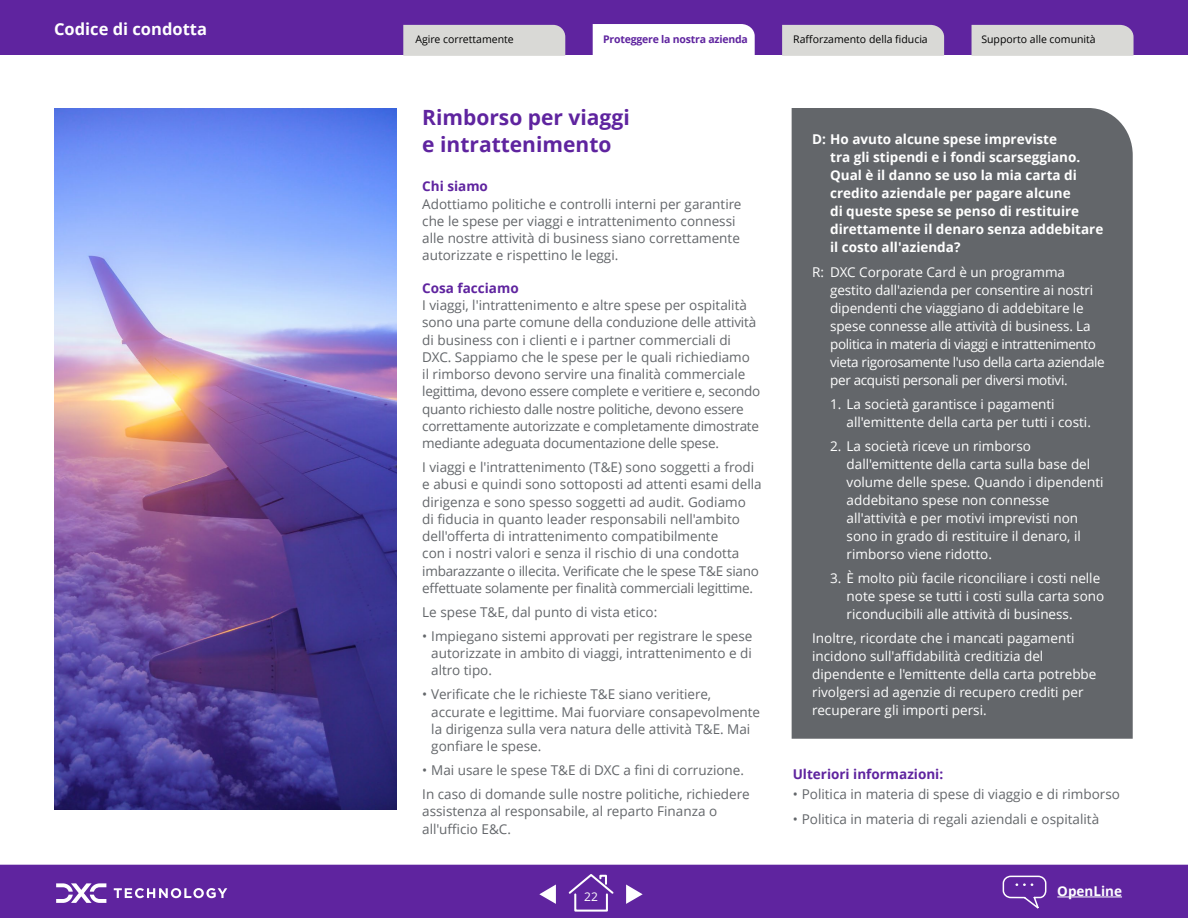
<style>
.page{position:relative;width:1188px;height:918px;background:#fff}
.page>*{position:absolute;margin:0;border:0;box-sizing:border-box;transform-origin:0 0}
.Body_subheadline_Wal{font:700 21px/27px "Open Sans";color:#5f249f}
.t1{font:700 16.5px "Open Sans";color:#fff}
.Body_regular_9_13{font:13.5px/17.2px "Open Sans";color:#63666a}
.Copyright_without_le{font:13.5px/18px "Open Sans";color:#fff}
.Head_for_purple_box{font:700 13.5px/18px "Open Sans";color:#fff}
.Body_header_Walsheim{font:700 13.5px "Open Sans";color:#5f249f}
.t2{font:12px "Open Sans";color:#fff}
.Body_header_Walsheim-2{font:10.5px "Open Sans";color:#000}
.Tab_head_active_purp{font:700 10.5px "Open Sans";letter-spacing:-.02em;color:#5f249f}
</style>
<div class="page">
<div style="left:0;top:864px;width:1188px;height:54px;background:#5f249f"></div>
<svg style="left:567px;top:872px;width:48px;height:41px;background:#7543ac"></svg>
<hr style="left:1057px;top:897px;width:65px;height:1px;background:#fff">
<svg style="left:1002px;top:875px;width:45px;height:37px;background:#7340ab"></svg>
<svg style="left:114px;top:888px;width:113px;height:10px"></svg>
<svg style="left:56px;top:883px;width:50px;height:20px"></svg>
<div style="left:0;top:0;width:1188px;height:55px;background:#5f249f"></div>
<div style="left:593px;top:24px;width:162px;height:31px;background:#fff"></div>
<img style="left:54px;top:108px;width:342px;height:702px">
<div style="left:792px;top:108px;width:341px;height:631px;background:#63666a"></div>
<svg style="left:539px;top:885px;width:17px;height:19px"></svg>
<svg style="left:626px;top:885px;width:17px;height:19px"></svg>
<div style="left:403px;top:25px;width:162px;height:31px;background:#d9d9d6"></div>
<div style="left:782px;top:25px;width:162px;height:31px;background:#d9d9d6"></div>
<div style="left:972px;top:25px;width:162px;height:31px;background:#d9d9d6"></div>
<p class="t1" style="left:54px;top:18px;width:154px">Codice di condotta</p>
<p class="Body_header_Walsheim-2" style="left:415px;top:32px;width:100px">Agire correttamente</p>
<p class="Body_header_Walsheim-2" style="left:793px;top:32px;width:136px">Rafforzamento della fiducia</p>
<p class="Body_header_Walsheim-2" style="left:981px;top:32px;width:116px">Supporto alle comunità</p>
<p class="Tab_head_active_purp" style="left:603px;top:32px;width:146px">Proteggere la nostra azienda</p>
<p class="Body_subheadline_Wal" style="left:422px;top:103px;width:209px">Rimborso per viaggi e intrattenimento</p>
<p class="Body_header_Walsheim" style="left:422px;top:177px;width:67px">Chi siamo</p>
<p class="Body_regular_9_13" style="left:422px;top:195px;width:321px">Adottiamo politiche e controlli interni per garantire che le spese per viaggi e intrattenimento connessi alle nostre attività di business siano correttamente autorizzate e rispettino le leggi.</p>
<p class="Body_header_Walsheim" style="left:422px;top:278px;width:98px">Cosa facciamo</p>
<p class="Body_regular_9_13" style="left:422px;top:296px;width:339px">I viaggi, l'intrattenimento e altre spese per ospitalità sono una parte comune della conduzione delle attività di business con i clienti e i partner commerciali di DXC. Sappiamo che le spese per le quali richiediamo<br>il rimborso devono servire una finalità commerciale legittima, devono essere complete e veritiere e, secondo quanto richiesto dalle nostre politiche, devono essere correttamente autorizzate e completamente dimostrate mediante adeguata documentazione delle spese.</p>
<p class="Body_regular_9_13" style="left:422px;top:458px;width:341px">I viaggi e l'intrattenimento (T&amp;E) sono soggetti a frodi e abusi e quindi sono sottoposti ad attenti esami della dirigenza e sono spesso soggetti ad audit. Godiamo<br>di fiducia in quanto leader responsabili nell'ambito dell'offerta di intrattenimento compatibilmente<br>con i nostri valori e senza il rischio di una condotta imbarazzante o illecita. Verificate che le spese T&amp;E siano effettuate solamente per finalità commerciali legittime.</p>
<p class="Body_regular_9_13" style="left:422px;top:603px;width:237px">Le spese T&amp;E, dal punto di vista etico:</p>
<p class="Body_regular_9_13" style="left:431px;top:627px;width:323px;text-align:justify;text-indent:-9px">• Impiegano sistemi approvati per registrare le spese autorizzate in ambito di viaggi, intrattenimento e di altro tipo.</p>
<p class="Body_regular_9_13" style="left:431px;top:686px;width:330px;text-indent:-9px">• Verificate che le richieste T&amp;E siano veritiere, accurate e legittime. Mai fuorviare consapevolmente la dirigenza sulla vera natura delle attività T&amp;E. Mai gonfiare le spese.</p>
<p class="Body_regular_9_13" style="left:422px;top:761px;width:323px">• Mai usare le spese T&amp;E di DXC a fini di corruzione.</p>
<p class="Body_regular_9_13" style="left:422px;top:785px;width:329px">In caso di domande sulle nostre politiche, richiedere assistenza al responsabile, al reparto Finanza o all'ufficio E&amp;C.</p>
<p class="t2" style="left:584px;top:888px;width:15px">22</p>
<p class="Head_for_purple_box" style="left:830px;top:130px;width:275px;text-indent:-18px">D: Ho avuto alcune spese impreviste<br>tra gli stipendi e i fondi scarseggiano.<br>Qual è il danno se uso la mia carta di credito aziendale per pagare alcune<br>di queste spese se penso di restituire direttamente il denaro senza addebitare il costo all'azienda?</p>
<p class="Copyright_without_le" style="left:830px;top:263px;width:276px;text-indent:-18px">R: DXC Corporate Card è un programma gestito dall'azienda per consentire ai nostri dipendenti che viaggiano di addebitare le spese connesse alle attività di business. La politica in materia di viaggi e intrattenimento vieta rigorosamente l'uso della carta aziendale per acquisti personali per diversi motivi.</p>
<p class="Copyright_without_le" style="left:847px;top:395px;width:246px;text-indent:-16px">1. La società garantisce i pagamenti all'emittente della carta per tutti i costi.</p>
<p class="Copyright_without_le" style="left:847px;top:437px;width:259px;text-indent:-16px">2. La società riceve un rimborso dall'emittente della carta sulla base del volume delle spese. Quando i dipendenti addebitano spese non connesse all'attività e per motivi imprevisti non sono in grado di restituire il denaro, il rimborso viene ridotto.</p>
<p class="Copyright_without_le" style="left:847px;top:569px;width:259px;text-indent:-16px">3. È molto più facile riconciliare i costi nelle note spese se tutti i costi sulla carta sono riconducibili alle attività di business.</p>
<p class="Copyright_without_le" style="left:812px;top:629px;width:286px">Inoltre, ricordate che i mancati pagamenti incidono sull'affidabilità creditizia del dipendente e l'emittente della carta potrebbe rivolgersi ad agenzie di recupero crediti per recuperare gli importi persi.</p>
<p class="Body_header_Walsheim" style="left:793px;top:765px;width:152px">Ulteriori informazioni:</p>
<p class="Body_regular_9_13" style="left:793px;top:785px;width:329px">• Politica in materia di spese di viaggio e di rimborso</p>
<p class="Body_regular_9_13" style="left:793px;top:810px;width:308px">• Politica in materia di regali aziendali e ospitalità</p>
<p class="Head_for_purple_box" style="left:1057px;top:882px;width:66px">OpenLine</p>
</div>
